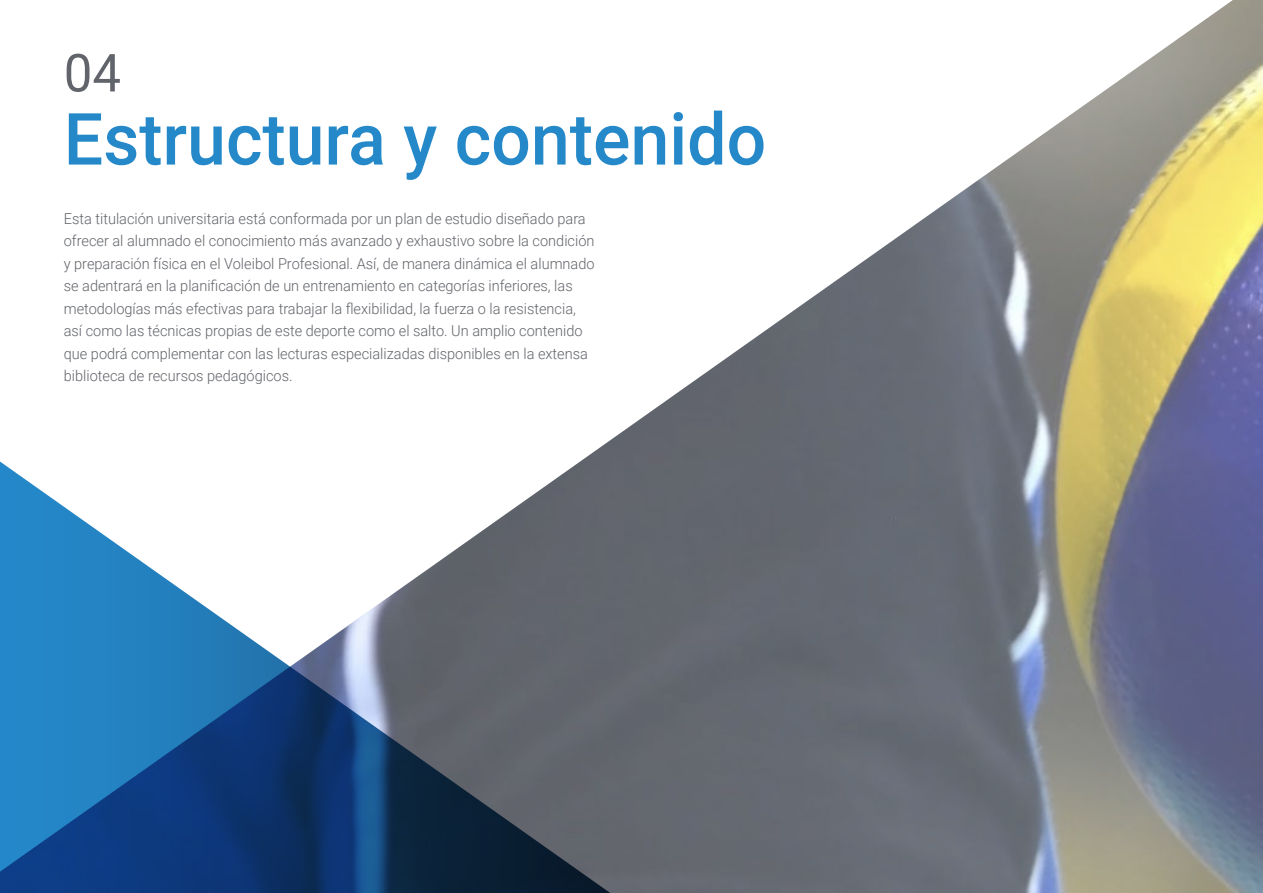
<style>
.page{position:relative;width:1263px;height:893px;background:#fff}
.page>*{position:absolute;margin:0;border:0;box-sizing:border-box;transform-origin:0 0}
.t1{font:500 72px "Roboto";color:#2488c9}
.t2{font:52.5px "Roboto";color:#61646a}
.t3{font:300 15px/22.5px "Roboto";color:#61646a}
</style>
<div class="page">
<img style="left:602px;top:0;width:661px;height:893px">
<svg style="left:0;top:446px;width:640px;height:447px"></svg>
<h2 class="t2" style="left:64px;top:36px;width:59px">04</h2>
<h1 class="t1" style="left:64px;top:89px;width:704px">Estructura y contenido</h1>
<p class="t3" style="left:64px;top:207px;width:532px">Esta titulación universitaria está conformada por un plan de estudio diseñado para ofrecer al alumnado el conocimiento más avanzado y exhaustivo sobre la condición y preparación física en el Voleibol Profesional. Así, de manera dinámica el alumnado se adentrará en la planificación de un entrenamiento en categorías inferiores, las metodologías más efectivas para trabajar la flexibilidad, la fuerza o la resistencia, así como las técnicas propias de este deporte como el salto. Un amplio contenido que podrá complementar con las lecturas especializadas disponibles en la extensa biblioteca de recursos pedagógicos.</p>
</div>
